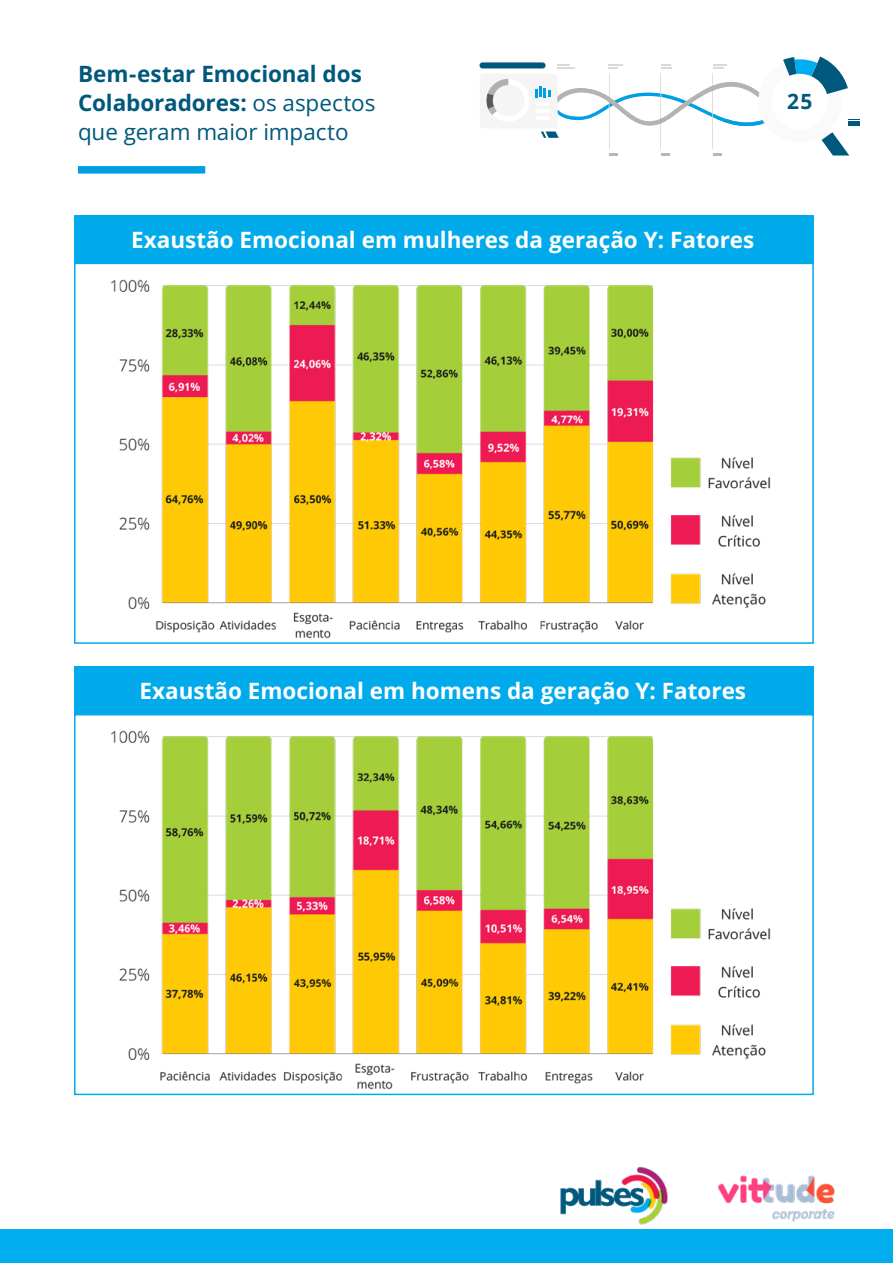
<style>
.page{position:relative;width:893px;height:1263px;background:#fff}
.page>*{position:absolute;margin:0;border:0;box-sizing:border-box;transform-origin:0 0}
.t1{font:700 22.5px "Open Sans";color:#fff}
.t2{font:700 22.5px/29.1px "Open Sans";letter-spacing:-.005em;color:#00587d}
.t3{font:700 21px "Open Sans";color:#00587d}
.s1{font-weight:400}
</style>
<div class="page">
<div style="left:0;top:1229px;width:893px;height:34px;background:#00aeed"></div>
<div style="left:78px;top:166px;width:127px;height:8px;background:#009fe3"></div>
<svg style="left:480px;top:57px;width:379px;height:99px"></svg>
<img style="left:718px;top:1175px;width:117px;height:47px">
<img style="left:560px;top:1167px;width:107px;height:57px">
<img style="left:111px;top:279px;width:660px;height:360px">
<div style="left:74px;top:263px;width:740px;height:381px;border:2px solid #00aaeb"></div>
<img style="left:111px;top:730px;width:660px;height:360px">
<div style="left:74px;top:714px;width:740px;height:381px;border:2px solid #00aaeb"></div>
<div style="left:74px;top:215px;width:740px;height:49px;background:#00aaeb"></div>
<div style="left:74px;top:666px;width:740px;height:49px;background:#00aaeb"></div>
<p class="t2" style="left:78px;top:58px;width:299px">Bem-estar Emocional dos<br>Colaboradores: <span class="s1">os aspectos que geram maior impacto</span></p>
<p class="t1" style="left:131px;top:224px;width:625px">Exaustão Emocional em mulheres da geração Y: Fatores</p>
<p class="t3" style="left:787px;top:87px;width:27px">25</p>
<p class="t1" style="left:140px;top:675px;width:608px">Exaustão Emocional em homens da geração Y: Fatores</p>
</div>
